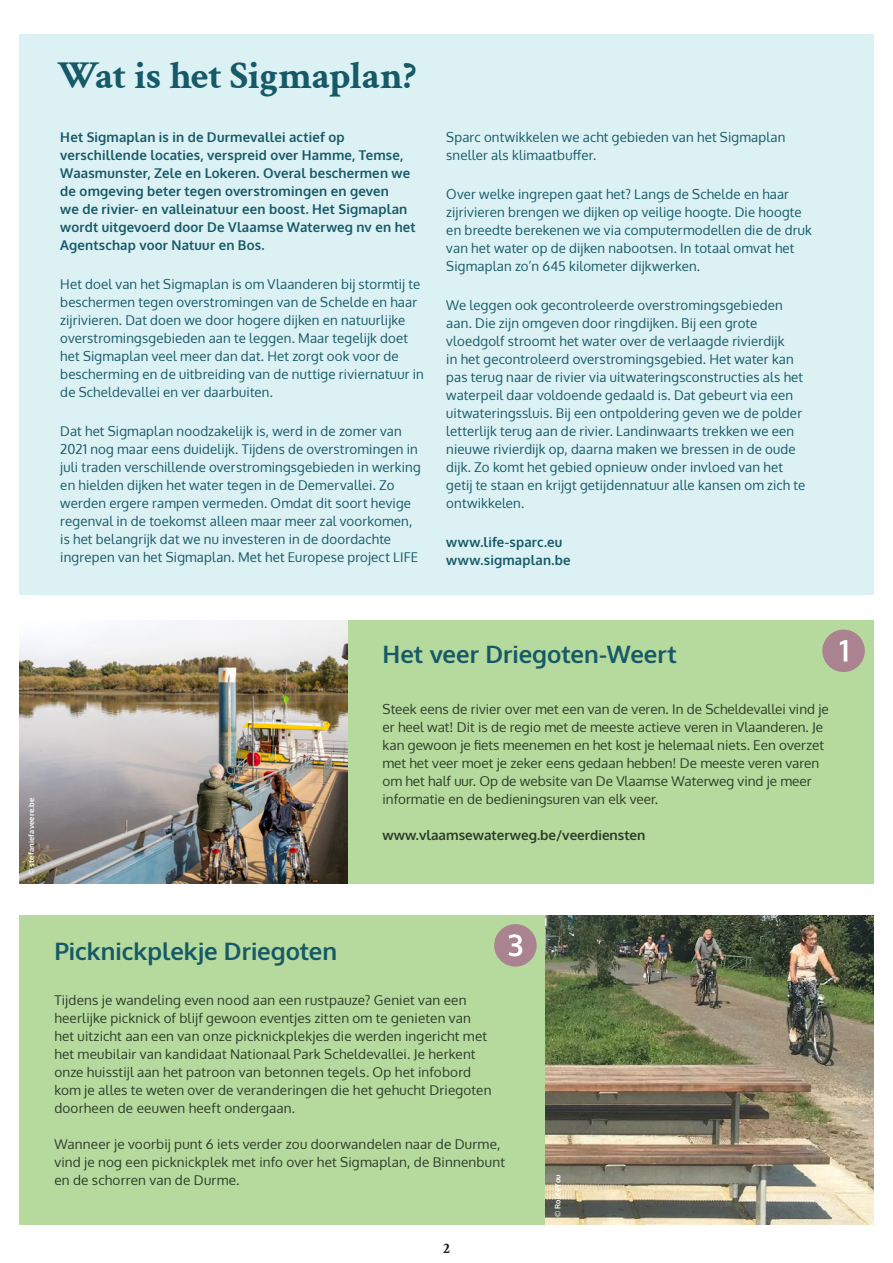
<style>
.page{position:relative;width:893px;height:1263px;background:#fff}
.page>*{position:absolute;margin:0;border:0;box-sizing:border-box;transform-origin:0 0}
.titel{font:700 39px "Crimson Text";letter-spacing:-.015em;color:#165967}
.titel-2{font:700 24px "Oxygen";color:#165967}
.t1{font:700 15px "Crimson Text";color:#231f20}
.intro{font:13.5px/18px "Oxygen";letter-spacing:.015em;color:#165967}
.brood{font:13.5px/18px "Oxygen";letter-spacing:.015em;color:#2c3c29}
.Basisalinea{font:13.5px/18px "Oxygen";color:#2c3c29}
.intro-2{font:700 13.5px/18px "Oxygen";letter-spacing:.015em;color:#165967}
.Basisalinea-2{font:700 13.5px "Oxygen";color:#2c3c29}
.brood-2{font:700 7.5px "Oxygen";letter-spacing:.025em;color:#fff}
</style>
<div class="page">
<div style="left:19px;top:620px;width:855px;height:264px;background:#b6da9d"></div>
<div style="left:19px;top:34px;width:855px;height:560px;background:#dbf1f4"></div>
<div style="left:19px;top:915px;width:855px;height:310px;background:#b6da9d"></div>
<img style="left:19px;top:620px;width:328px;height:264px">
<img style="left:546px;top:915px;width:328px;height:310px">
<div style="left:822px;top:629px;width:43px;height:43px;background:#ab8390;border-radius:50%"></div>
<svg style="left:840px;top:640px;width:7px;height:21px"></svg>
<div style="left:494px;top:924px;width:43px;height:43px;background:#ab8390;border-radius:50%"></div>
<svg style="left:508px;top:934px;width:14px;height:22px"></svg>
<p class="titel" style="left:57px;top:46px;width:361px">Wat is het Sigmaplan?</p>
<p class="intro-2" style="left:60px;top:129px;width:357px">Het Sigmaplan is in de Durmevallei actief op verschillende locaties, verspreid over Hamme, Temse, Waasmunster, Zele en Lokeren. Overal beschermen we de omgeving beter tegen overstromingen en geven<br>we de rivier- en valleinatuur een boost. Het Sigmaplan wordt uitgevoerd door De Vlaamse Waterweg nv en het Agentschap voor Natuur en Bos.</p>
<p class="intro" style="left:60px;top:276px;width:365px">Het doel van het Sigmaplan is om Vlaanderen bij stormtij te beschermen tegen overstromingen van de Schelde en haar zijrivieren. Dat doen we door hogere dijken en natuurlijke overstromingsgebieden aan te leggen. Maar tegelijk doet het Sigmaplan veel meer dan dat. Het zorgt ook voor de bescherming en de uitbreiding van de nuttige riviernatuur in de Scheldevallei en ver daarbuiten.</p>
<p class="intro" style="left:60px;top:423px;width:362px">Dat het Sigmaplan noodzakelijk is, werd in de zomer van 2021 nog maar eens duidelijk. Tijdens de overstromingen in juli traden verschillende overstromingsgebieden in werking en hielden dijken het water tegen in de Demervallei. Zo werden ergere rampen vermeden. Omdat dit soort hevige regenval in de toekomst alleen maar meer zal voorkomen, is het belangrijk dat we nu investeren in de doordachte ingrepen van het Sigmaplan. Met het Europese project LIFE</p>
<p class="intro" style="left:446px;top:129px;width:341px">Sparc ontwikkelen we acht gebieden van het Sigmaplan sneller als klimaatbuffer.</p>
<p class="intro" style="left:446px;top:186px;width:367px">Over welke ingrepen gaat het? Langs de Schelde en haar zijrivieren brengen we dijken op veilige hoogte. Die hoogte en breedte berekenen we via computermodellen die de druk van het water op de dijken nabootsen. In totaal omvat het Sigmaplan zo’n 645 kilometer dijkwerken.</p>
<p class="intro" style="left:446px;top:297px;width:360px">We leggen ook gecontroleerde overstromingsgebieden aan. Die zijn omgeven door ringdijken. Bij een grote vloedgolf stroomt het water over de verlaagde rivierdijk<br>in het gecontroleerd overstromingsgebied. Het water kan pas terug naar de rivier via uitwateringsconstructies als het waterpeil daar voldoende gedaald is. Dat gebeurt via een uitwateringssluis. Bij een ontpoldering geven we de polder letterlijk terug aan de rivier. Landinwaarts trekken we een nieuwe rivierdijk op, daarna maken we bressen in de oude dijk. Zo komt het gebied opnieuw onder invloed van het getij te staan en krijgt getijdennatuur alle kansen om zich te ontwikkelen.</p>
<p class="intro-2" style="left:446px;top:534px;width:126px">www.life-sparc.eu www.sigmaplan.be</p>
<p class="brood-2" style="left:27px;top:875px;width:79px;rotate:-90deg">© stefaniefaveere.be</p>
<p class="titel-2" style="left:383px;top:639px;width:296px">Het veer Driegoten-Weert</p>
<p class="Basisalinea" style="left:383px;top:701px;width:448px">Steek eens de rivier over met een van de veren. In de Scheldevallei vind je er heel wat! Dit is de regio met de meeste actieve veren in Vlaanderen. Je kan gewoon je fiets meenemen en het kost je helemaal niets. Een overzet met het veer moet je zeker eens gedaan hebben! De meeste veren varen om het half uur. Op de website van De Vlaamse Waterweg vind je meer informatie en de bedieningsuren van elk veer.</p>
<p class="Basisalinea-2" style="left:383px;top:827px;width:264px">www.vlaamsewaterweg.be/veerdiensten</p>
<p class="titel-2" style="left:54px;top:936px;width:284px">Picknickplekje Driegoten</p>
<p class="brood" style="left:54px;top:991px;width:439px">Tijdens je wandeling even nood aan een rustpauze? Geniet van een heerlijke picknick of blijf gewoon eventjes zitten om te genieten van het uitzicht aan een van onze picknickplekjes die werden ingericht met het meubilair van kandidaat Nationaal Park Scheldevallei. Je herkent onze huisstijl aan het patroon van betonnen tegels. Op het infobord kom je alles te weten over de veranderingen die het gehucht Driegoten doorheen de eeuwen heeft ondergaan.</p>
<p class="brood" style="left:54px;top:1135px;width:452px">Wanneer je voorbij punt 6 iets verder zou doorwandelen naar de Durme, vind je nog een picknickplek met info over het Sigmaplan, de Binnenbunt en de schorren van de Durme.</p>
<p class="t1" style="left:443px;top:1237px;width:8px">2</p>
<p class="brood-2" style="left:553px;top:1217px;width:45px;rotate:-90deg">© RouteYou</p>
</div>
